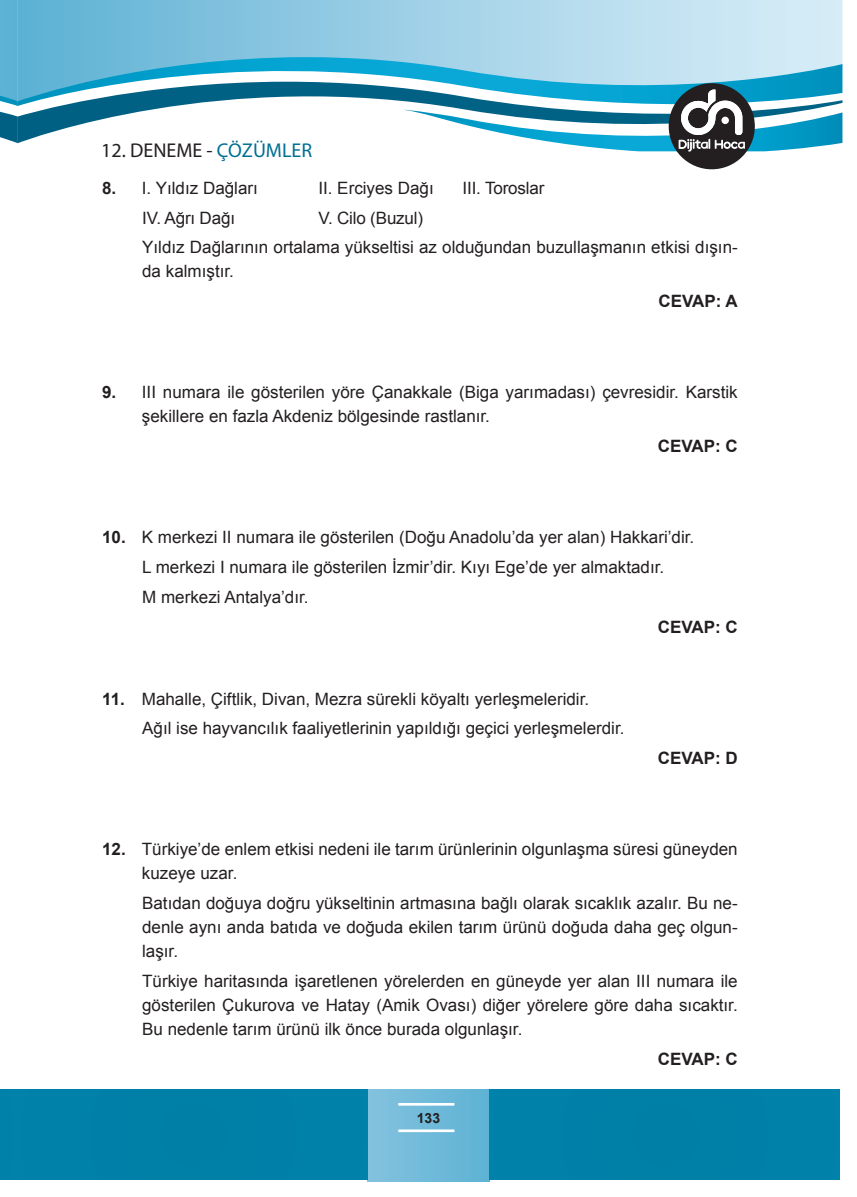
<style>
.page{position:relative;width:857px;height:1197px;background:#fff}
.page>*{position:absolute;margin:0;border:0;box-sizing:border-box;transform-origin:0 0}
.t1{font:20px "Myriad Pro";color:#231f20}
.t2{font:17px/24px "Arial";color:#231f20}
.t3{font:700 17px "Arial";color:#231f20}
.t4{font:700 14px "Arial";color:#231f20}
.s1{color:#006f92}
.s2{font-weight:700}
</style>
<div class="page">
<svg style="left:0;top:0;width:18px;height:143px;background:#58a9c8"></svg>
<svg style="left:18px;top:0;width:824px;height:44px;background:#9ed0e6"></svg>
<svg style="left:18px;top:44px;width:824px;height:24px;background:#8fcce5"></svg>
<svg style="left:18px;top:68px;width:824px;height:75px"></svg>
<div style="left:367px;top:1089px;width:122px;height:92px;background:linear-gradient(to right,#85c3df,#5fb3d5)"></div>
<hr style="left:398px;top:1102px;width:56px;height:1px;background:#fff">
<hr style="left:398px;top:1103px;width:56px;height:1px;background:#fff">
<hr style="left:398px;top:1104px;width:56px;height:1px;background:#fff">
<hr style="left:398px;top:1129px;width:56px;height:1px;background:#fff">
<hr style="left:398px;top:1130px;width:56px;height:1px;background:#fff">
<hr style="left:398px;top:1131px;width:56px;height:1px;background:#fff">
<div style="left:17px;top:1089px;width:350px;height:90px;background:#0080a8"></div>
<div style="left:489px;top:1089px;width:350px;height:90px;background:#0080a8"></div>
<div style="left:0;top:1089px;width:17px;height:90px;background:#0081a9"></div>
<div style="left:668px;top:83px;width:86px;height:86px;background:#231f20;border-radius:50%"></div>
<svg style="left:404px;top:89px;width:438px;height:67px"></svg>
<p class="t1" style="left:101px;top:138px;width:212px">12. DENEME - <span class="s1">ÇÖZÜMLER</span></p>
<p class="t2" style="left:102px;top:176px;width:157px"><span class="s2">8.</span> I. Yıldız Dağları</p>
<p class="t2" style="left:318px;top:176px;width:117px">II. Erciyes Dağı</p>
<p class="t2" style="left:462px;top:176px;width:83px">III. Toroslar</p>
<p class="t2" style="left:142px;top:206px;width:94px">IV. Ağrı Dağı</p>
<p class="t2" style="left:142px;top:203px;width:596px;line-height:29.6px;text-indent:176px">V. Cilo (Buzul)<br>Yıldız Dağlarının ortalama yükseltisi az olduğundan buzullaşmanın etkisi dışın-</p>
<p class="t2" style="left:142px;top:259px;width:93px">da kalmıştır.</p>
<p class="t3" style="left:658px;top:290px;width:81px">CEVAP: A</p>
<p class="t2" style="left:142px;top:380px;width:597px;text-indent:-40px"><span class="s2">9.</span> III numara ile gösterilen yöre Çanakkale (Biga yarımadası) çevresidir. Karstik şekillere en fazla Akdeniz bölgesinde rastlanır.</p>
<p class="t3" style="left:657px;top:435px;width:81px">CEVAP: C</p>
<p class="t2" style="left:142px;top:523px;width:553px;line-height:29.6px;text-indent:-40px"><span class="s2">10.</span> K merkezi II numara ile gösterilen (Doğu Anadolu’da yer alan) Hakkari’dir.<br>L merkezi I numara ile gösterilen İzmir’dir. Kıyı Ege’de yer almaktadır.<br>M merkezi Antalya’dır.</p>
<p class="t3" style="left:657px;top:615px;width:81px">CEVAP: C</p>
<p class="t2" style="left:142px;top:684px;width:483px;line-height:29.6px;text-indent:-40px"><span class="s2">11.</span> Mahalle, Çiftlik, Divan, Mezra sürekli köyaltı yerleşmeleridir.<br>Ağıl ise hayvancılık faaliyetlerinin yapıldığı geçici yerleşmelerdir.</p>
<p class="t3" style="left:657px;top:746px;width:81px">CEVAP: D</p>
<p class="t2" style="left:142px;top:837px;width:597px;text-indent:-40px"><span class="s2">12.</span> Türkiye’de enlem etkisi nedeni ile tarım ürünlerinin olgunlaşma süresi güneyden kuzeye uzar.</p>
<p class="t2" style="left:142px;top:891px;width:596px;text-align:justify">Batıdan doğuya doğru yükseltinin artmasına bağlı olarak sıcaklık azalır. Bu ne&shy;denle aynı anda batıda ve doğuda ekilen tarım ürünü doğuda daha geç olgun&shy;laşır.</p>
<p class="t2" style="left:142px;top:968px;width:596px;text-align:justify">Türkiye haritasında işaretlenen yörelerden en güneyde yer alan III numara ile gösterilen Çukurova ve Hatay (Amik Ovası) diğer yörelere göre daha sıcaktır.<br>Bu nedenle tarım ürünü ilk önce burada olgunlaşır.</p>
<p class="t3" style="left:657px;top:1047px;width:81px">CEVAP: C</p>
<p class="t4" style="left:416px;top:1108px;width:25px">133</p>
</div>
